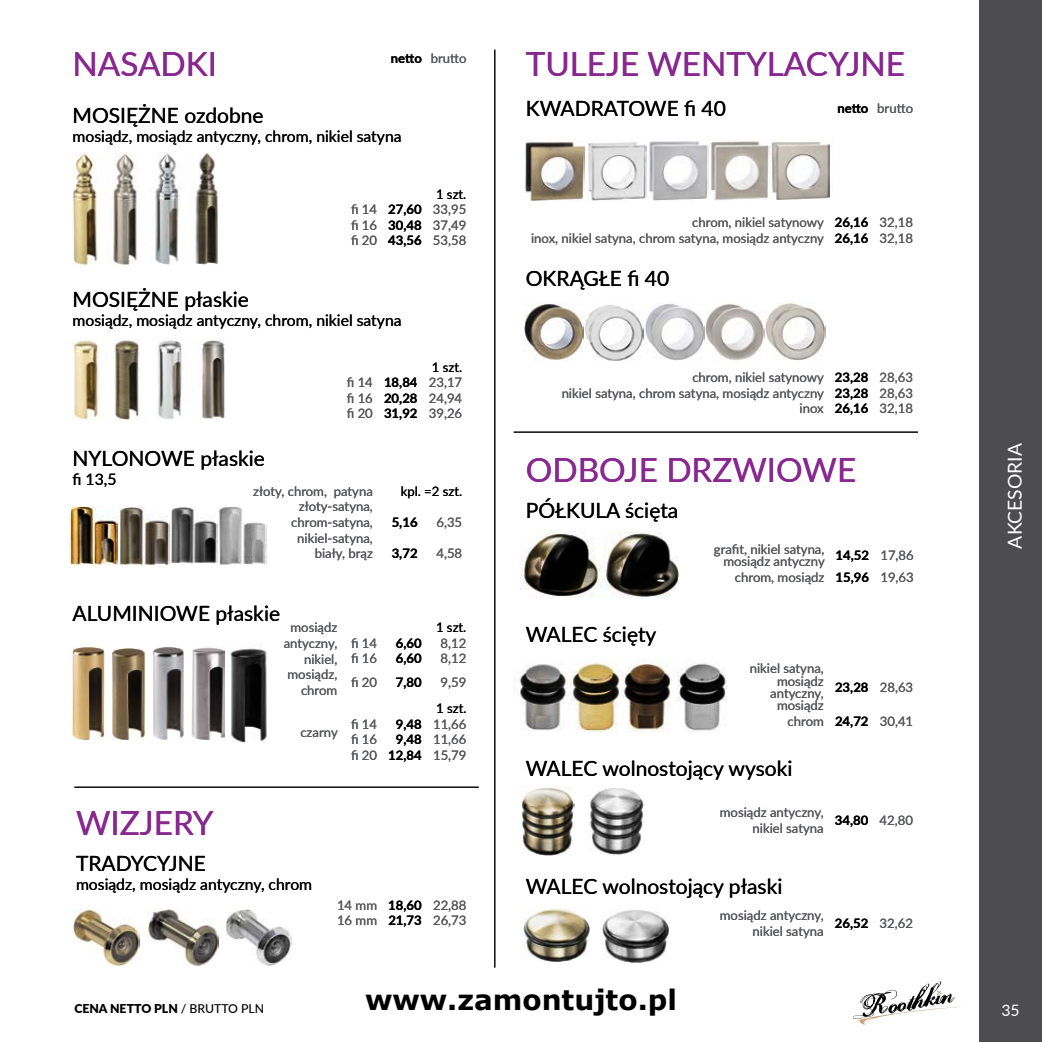
<style>
.page{position:relative;width:1042px;height:1042px;background:#fff}
.page>*{position:absolute;margin:0;border:0;box-sizing:border-box;transform-origin:0 0}
.t1{font:33.25px "Lato";color:#892890}
.t2{font:21px "Lato";color:#000}
.t3{font:19.25px "Lato";color:#fff}
.t4{font:15.75px "Lato";color:#000}
.t5{font:15.75px "Lato";color:#fff}
.t6{font:13.12px/15.6px "Lato";color:#58595b;text-align:right}
.t7{font:700 13.12px "Lato";color:#000}
.t8{font:13.12px "Lato";color:#000}
.t9{font:900 12.25px "Lato";color:#000}
.s1{font-weight:700;color:#000}
.s2{color:#000}
.s3{font-weight:400;color:#58595b}
.s4{font-weight:500}
</style>
<div class="page">
<div style="left:979px;top:0;width:63px;height:1042px;background:#4d4d4f"></div>
<svg style="left:853px;top:981px;width:108px;height:44px"></svg>
<img style="left:72px;top:153px;width:147px;height:111px">
<img style="left:72px;top:338px;width:153px;height:82px">
<img style="left:172px;top:507px;width:45px;height:56px">
<img style="left:219px;top:506px;width:48px;height:58px">
<img style="left:70px;top:506px;width:100px;height:60px">
<img style="left:72px;top:647px;width:32px;height:93px">
<img style="left:113px;top:648px;width:31px;height:91px">
<img style="left:153px;top:647px;width:31px;height:93px">
<img style="left:192px;top:647px;width:33px;height:93px">
<img style="left:230px;top:648px;width:37px;height:94px">
<img style="left:226px;top:909px;width:65px;height:56px">
<img style="left:74px;top:909px;width:65px;height:56px">
<img style="left:148px;top:909px;width:71px;height:56px">
<img style="left:710px;top:140px;width:119px;height:61px">
<img style="left:588px;top:141px;width:120px;height:60px">
<img style="left:525px;top:140px;width:60px;height:61px">
<img style="left:524px;top:302px;width:59px;height:58px">
<img style="left:765px;top:303px;width:60px;height:58px">
<img style="left:645px;top:303px;width:120px;height:58px">
<img style="left:585px;top:305px;width:59px;height:56px">
<img style="left:603px;top:531px;width:76px;height:68px">
<img style="left:519px;top:531px;width:84px;height:66px">
<img style="left:602px;top:910px;width:67px;height:52px">
<img style="left:522px;top:909px;width:68px;height:52px">
<img style="left:514px;top:664px;width:55px;height:67px">
<img style="left:676px;top:662px;width:51px;height:70px">
<img style="left:569px;top:662px;width:54px;height:70px">
<img style="left:623px;top:659px;width:49px;height:74px">
<img style="left:521px;top:787px;width:54px;height:69px">
<img style="left:589px;top:788px;width:55px;height:67px">
<hr style="left:494px;top:50px;width:1px;height:917px;background:#000">
<hr style="left:74px;top:787px;width:405px;height:1px;background:#000">
<hr style="left:514px;top:432px;width:404px;height:1px;background:#000">
<h1 class="t1" style="left:72px;top:40px;width:146px">NASADKI</h1>
<h2 class="t2" style="left:72px;top:100px;width:193px">MOSIĘŻNE ozdobne</h2>
<p class="t4" style="left:72px;top:125px;width:331px">mosiądz, mosiądz antyczny, chrom, nikiel satyna</p>
<p class="t6" style="left:391px;top:50px;width:77px"><span class="s1">netto</span> brutto</p>
<p class="t7" style="left:405px;top:48px;width:6px">t</p>
<p class="t6" style="left:450px;top:50px;width:6px">t</p>
<p class="t6" style="left:351px;top:186px;width:117px;text-align:justify;text-indent:85px"><span class="s2">1 szt. </span>fi 14 <span class="s1">27,60</span> 33,95 fi 16 <span class="s1">30,48</span> 37,49 fi 20 <span class="s1">43,56</span> 53,58</p>
<h2 class="t2" style="left:72px;top:285px;width:178px">MOSIĘŻNE płaskie</h2>
<p class="t4" style="left:72px;top:309px;width:331px">mosiądz, mosiądz antyczny, chrom, nikiel satyna</p>
<p class="t6" style="left:347px;top:358px;width:117px;text-align:justify;text-indent:85px"><span class="s2">1 szt. </span>fi 14 <span class="s1">18,84</span> 23,17 fi 16 <span class="s1">20,28</span> 24,94 fi 20 <span class="s1">31,92</span> 39,26</p>
<h2 class="t2" style="left:72px;top:444px;width:194px">NYLONOWE płaskie</h2>
<p class="t4" style="left:72px;top:468px;width:46px">fi 13,5</p>
<p class="t6" style="left:253px;top:482px;width:121px">złoty, chrom, patyna złoty-satyna, chrom-satyna, nikiel-satyna,</p>
<p class="t8" style="left:401px;top:481px;width:63px">kpl. =2 szt.</p>
<p class="t7" style="left:392px;top:512px;width:27px">5,16</p>
<p class="t6" style="left:436px;top:514px;width:27px">6,35</p>
<p class="t6" style="left:315px;top:545px;width:60px">biały, brąz</p>
<p class="t7" style="left:392px;top:544px;width:27px">3,72</p>
<p class="t6" style="left:436px;top:545px;width:27px">4,58</p>
<h2 class="t2" style="left:72px;top:598px;width:209px">ALUMINIOWE płaskie</h2>
<p class="t6" style="left:284px;top:619px;width:55px">mosiądz antyczny, nikiel, mosiądz, chrom</p>
<p class="t8" style="left:436px;top:618px;width:32px">1 szt.</p>
<p class="t6" style="left:351px;top:634px;width:28px">fi 14</p>
<p class="t7" style="left:396px;top:633px;width:27px">6,60</p>
<p class="t6" style="left:440px;top:634px;width:27px">8,12</p>
<p class="t6" style="left:351px;top:650px;width:28px">fi 16</p>
<p class="t7" style="left:396px;top:648px;width:27px">6,60</p>
<p class="t6" style="left:440px;top:650px;width:27px">8,12</p>
<p class="t6" style="left:351px;top:674px;width:28px">fi 20</p>
<p class="t7" style="left:396px;top:672px;width:27px">7,80</p>
<p class="t6" style="left:440px;top:674px;width:27px">9,59</p>
<p class="t6" style="left:300px;top:723px;width:39px">czarny</p>
<p class="t8" style="left:436px;top:699px;width:32px">1 szt.</p>
<p class="t6" style="left:351px;top:716px;width:28px">fi 14</p>
<p class="t6" style="left:396px;top:716px;width:72px"><span class="s1">9,48</span> 11,66</p>
<p class="t6" style="left:351px;top:731px;width:28px">fi 16</p>
<p class="t6" style="left:351px;top:731px;width:117px"><span class="s1">9,48</span> 11,66<br>fi 20 <span class="s1">12,84</span> 15,79</p>
<h1 class="t1" style="left:76px;top:799px;width:139px">WIZJERY</h1>
<h2 class="t2" style="left:76px;top:848px;width:131px">TRADYCYJNE</h2>
<p class="t4" style="left:76px;top:872px;width:238px">mosiądz, mosiądz antyczny, chrom</p>
<p class="t6" style="left:337px;top:897px;width:131px;text-align:left">14 mm <span class="s1">18,60</span> 22,88<br>16 mm <span class="s1">21,73</span> 26,73</p>
<h1 class="t1" style="left:526px;top:40px;width:381px">TULEJE WENTYLACYJNE</h1>
<h2 class="t2" style="left:526px;top:94px;width:202px">KWADRATOWE fi 40</h2>
<p class="t6" style="left:837px;top:99px;width:77px"><span class="s1">netto</span> brutto</p>
<p class="t7" style="left:852px;top:98px;width:6px">t</p>
<p class="t6" style="left:897px;top:99px;width:6px">t</p>
<p class="t6" style="left:531px;top:214px;width:383px">chrom, nikiel satynowy <span class="s1">26,16</span> 32,18<br>inox, nikiel satyna, chrom satyna, mosiądz antyczny <span class="s1">26,16</span> 32,18</p>
<h2 class="t2" style="left:526px;top:264px;width:145px">OKRĄGŁE fi 40</h2>
<p class="t6" style="left:562px;top:369px;width:353px">chrom, nikiel satynowy <span class="s1">23,28</span> 28,63<br>nikiel satyna, chrom satyna, mosiądz antyczny <span class="s1">23,28</span> 28,63 inox <span class="s1">26,16</span> 32,18</p>
<h1 class="t1" style="left:526px;top:446px;width:332px">ODBOJE DRZWIOWE</h1>
<h2 class="t2" style="left:526px;top:495px;width:154px">PÓŁKULA ścięta</h2>
<h2 class="t2" style="left:526px;top:619px;width:132px">WALEC ścięty</h2>
<p class="t6" style="left:714px;top:542px;width:112px;line-height:12.2px">grafit, nikiel satyna, mosiądz antyczny</p>
<p class="t6" style="left:735px;top:544px;width:180px;line-height:21.7px"><span class="s1">14,52</span> 17,86<br>chrom, mosiądz <span class="s1">15,96</span> 19,63</p>
<p class="t6" style="left:750px;top:662px;width:76px;line-height:12.2px">nikiel satyna, mosiądz antyczny, mosiądz</p>
<p class="t7" style="left:835px;top:677px;width:80px">23,28 <span class="s3">28,63</span></p>
<p class="t6" style="left:787px;top:712px;width:127px">chrom <span class="s1">24,72</span> 30,41</p>
<h2 class="t2" style="left:526px;top:753px;width:268px">WALEC wolnostojący wysoki</h2>
<p class="t6" style="left:720px;top:804px;width:105px">mosiądz antyczny, nikiel satyna</p>
<p class="t7" style="left:835px;top:811px;width:80px">34,80 <span class="s3">42,80</span></p>
<h2 class="t2" style="left:526px;top:871px;width:258px">WALEC wolnostojący płaski</h2>
<p class="t6" style="left:720px;top:907px;width:105px">mosiądz antyczny, nikiel satyna</p>
<p class="t7" style="left:835px;top:913px;width:80px">26,52 <span class="s3">32,62</span></p>
<h3 class="t3" style="left:1001px;top:548px;width:107px;rotate:-90deg">AKCESORIA</h3>
<p class="t9" style="left:74px;top:999px;width:191px">CENA NETTO PLN <span class="s4">/ BRUTTO PLN</span></p>
<p class="t5" style="left:1001px;top:999px;width:20px">35</p>
</div>
